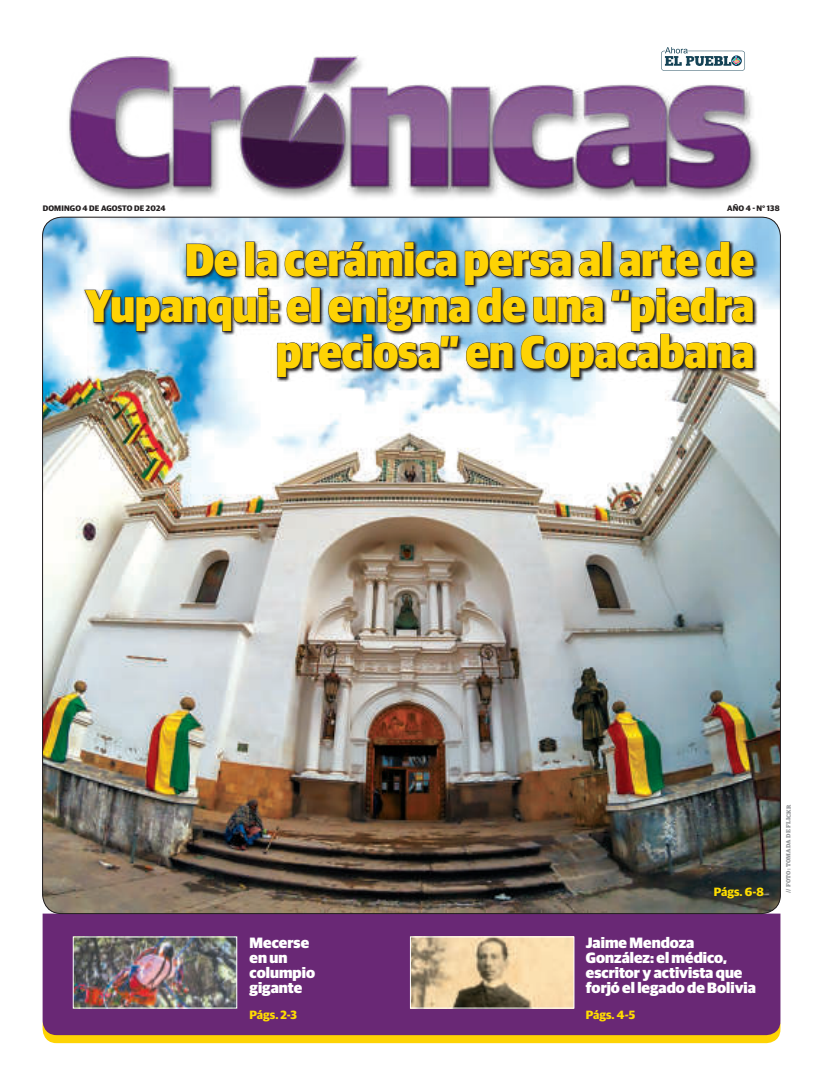
<style>
.page{position:relative;width:823px;height:1092px;background:#fff}
.page>*{position:absolute;margin:0;border:0;box-sizing:border-box;transform-origin:0 0}
.t1{font:900 46px/46px "Guardian Sans";color:#fed304;text-align:right;scale:.9 1}
.t2{font:900 15px/15px "Guardian Sans";letter-spacing:.005em;color:#fff}
.t3{font:700 12px "Guardian Sans";letter-spacing:-.005em;color:#ffdc01}
.t4{font:700 8px "Guardian Sans";letter-spacing:.02em;color:#231f20}
.t5{font:700 6px "Guardian Egyptian";letter-spacing:.04em;color:#939598}
</style>
<div class="page">
<img style="left:69px;top:51px;width:690px;height:149px">
<div style="left:43px;top:1011px;width:737px;height:32px;background:#fed304;border-radius:14px"></div>
<div style="left:43px;top:913px;width:737px;height:122px;background:#692875"></div>
<svg style="left:409px;top:936px;width:165px;height:72px;background:#d0b891"></svg>
<img style="left:73px;top:936px;width:164px;height:72px">
<svg style="left:660px;top:47px;width:84px;height:24px"></svg>
<img style="left:43px;top:217px;width:737px;height:696px">
<img style="left:84px;top:241px;width:673px;height:141px">
<img style="left:83px;top:241px;width:671px;height:137px">
<p class="t4" style="left:726px;top:204px;width:54px">AÑO 4 - N° 138</p>
<p class="t4" style="left:43px;top:204px;width:124px">DOMINGO 4 DE AGOSTO DE 2024</p>
<h1 class="t1" style="left:85px;top:238px;width:744px">De la cerámica persa al arte de<br>Yupanqui: el enigma de una “piedra preciosa” en Copacabana</h1>
<p class="t2" style="left:249px;top:935px;width:67px">Mecerse en un columpio gigante</p>
<p class="t3" style="left:713px;top:885px;width:52px">Págs. 6-8</p>
<p class="t2" style="left:585px;top:935px;width:171px">Jaime Mendoza<br>González: el médico, escritor y activista que forjó el legado de Bolivia</p>
<p class="t3" style="left:249px;top:1008px;width:49px">Págs. 2-3</p>
<p class="t3" style="left:585px;top:1008px;width:51px">Págs. 4-5</p>
<p class="t5" style="left:784px;top:892px;width:90px;rotate:-90deg">// FOTO: TOMADA DE FLICKR</p>
</div>
